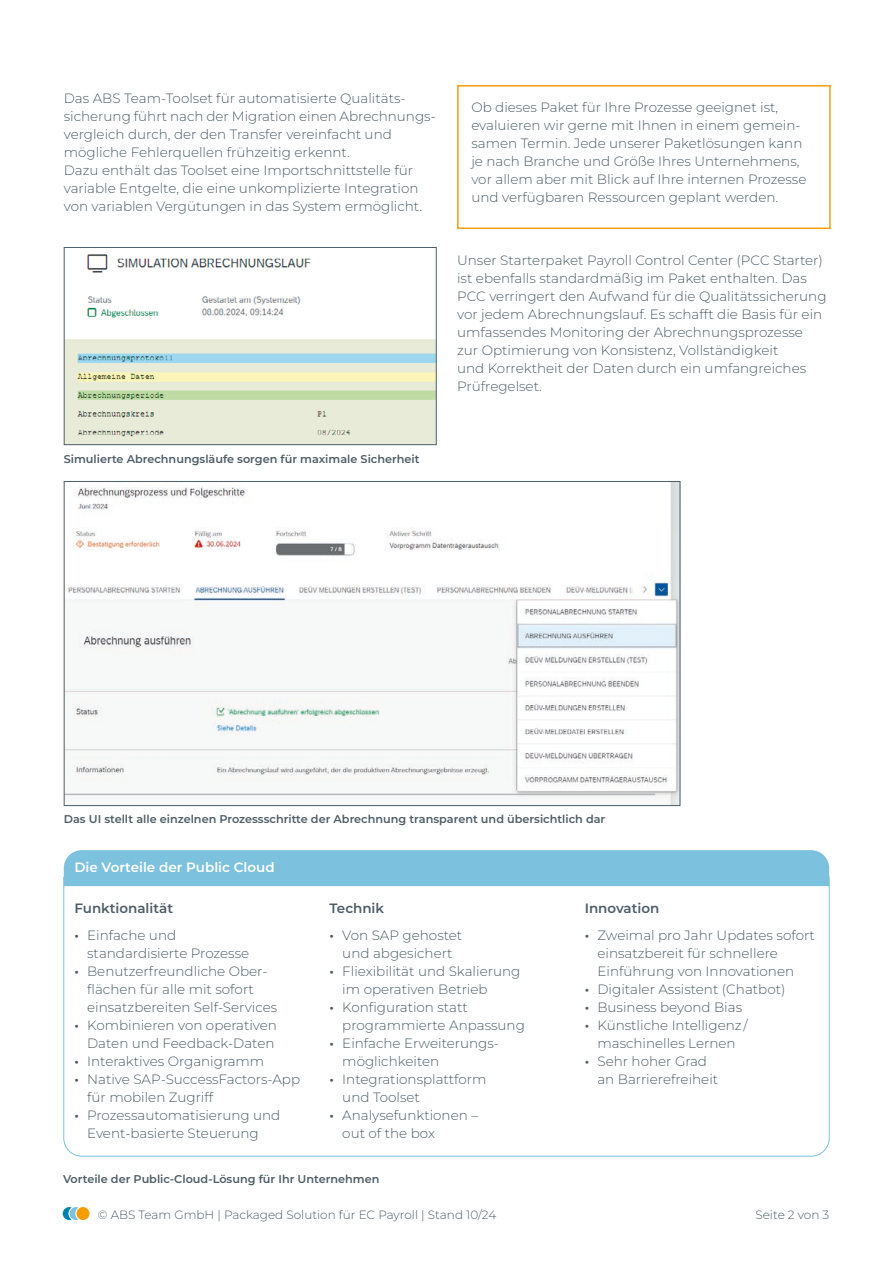
<style>
.page{position:relative;width:893px;height:1263px;background:#fff}
.page>*{position:absolute;margin:0;border:0;box-sizing:border-box;transform-origin:0 0}
.HL_Fließtext{font:300 13.5px/18px "Montserrat";color:#4c5d67}
.Fließtext{font:600 13.5px "Montserrat";color:#4c5d67}
.HL_Tabelle_weiß{font:600 13.5px "Montserrat";color:#fff}
.t1{font:300 12px "Montserrat";color:#4c5d67}
.Bildunterschrift{font:600 11.25px "Montserrat";color:#4c5d67}
.s1{font-weight:600}
</style>
<div class="page">
<div style="left:76px;top:1207px;width:13px;height:13px;background:#f59d00;border-radius:50%"></div>
<svg style="left:63px;top:1207px;width:15px;height:13px"></svg>
<svg style="left:63px;top:877px;width:767px;height:280px"></svg>
<div style="left:64px;top:850px;width:765px;height:36px;background:#7cc1dd"></div>
<div style="left:457px;top:85px;width:374px;height:144px;border:2px solid #f59d0b"></div>
<img style="left:66px;top:254px;width:369px;height:189px">
<div style="left:64px;top:247px;width:373px;height:198px;border:1px solid #4c5d67"></div>
<img style="left:66px;top:483px;width:612px;height:321px">
<p class="HL_Fließtext" style="left:64px;top:89px;width:374px">Das ABS Team-Toolset für automatisierte Qualitäts&shy;sicherung führt nach der Migration einen Abrechnungs&shy;vergleich durch, der den Transfer vereinfacht und mögliche Fehlerquellen frühzeitig erkennt.</p>
<p class="HL_Fließtext" style="left:64px;top:161px;width:360px">Dazu enthält das Toolset eine Importschnittstelle für variable Entgelte, die eine unkomplizierte Integration von variablen Vergütungen in das System ermöglicht.</p>
<p class="HL_Fließtext" style="left:471px;top:98px;width:337px">Ob dieses Paket für Ihre Prozesse geeignet ist, evaluieren wir gerne mit Ihnen in einem gemein&shy;samen Termin. Jede unserer Paketlösungen kann je nach Branche und Größe Ihres Unternehmens, vor allem aber mit Blick auf Ihre internen Prozesse und verfügbaren Ressourcen geplant werden.</p>
<p class="HL_Fließtext" style="left:457px;top:251px;width:371px">Unser Starterpaket Payroll Control Center (PCC Starter) ist ebenfalls standardmäßig im Paket enthalten. Das PCC verringert den Aufwand für die Qualitätssicherung vor jedem Abrechnungslauf. Es schafft die Basis für ein umfassendes Monitoring der Abrechnungsprozesse zur Optimierung von Konsistenz, Vollständigkeit<br>und Korrektheit der Daten durch ein umfangreiches Prüfregelset.</p>
<p class="Bildunterschrift" style="left:64px;top:451px;width:357px">Simulierte Abrechnungsläufe sorgen für maximale Sicherheit</p>
<p class="Bildunterschrift" style="left:64px;top:811px;width:543px">Das UI stellt alle einzelnen Prozessschritte der Abrechnung transparent und übersichtlich dar</p>
<p class="HL_Tabelle_weiß" style="left:74px;top:858px;width:202px">Die Vorteile der Public Cloud</p>
<p class="Fließtext" style="left:74px;top:899px;width:100px">Funktionalität</p>
<p class="HL_Fließtext" style="left:87px;top:926px;width:164px;text-indent:-13px"><span class="s1">•</span> Einfache und standardisierte Prozesse</p>
<p class="HL_Fließtext" style="left:87px;top:962px;width:192px;text-indent:-13px"><span class="s1">•</span> Benutzerfreundliche Ober&shy;flächen für alle mit sofort einsatzbereiten Self-Services</p>
<p class="HL_Fließtext" style="left:74px;top:1016px;width:204px;text-align:right"><span class="s1">•</span> Kombinieren von operativen<br>Daten und Feedback-Daten</p>
<p class="HL_Fließtext" style="left:74px;top:1052px;width:191px"><span class="s1">•</span> Interaktives Organigramm</p>
<p class="HL_Fließtext" style="left:87px;top:1070px;width:215px;text-indent:-13px"><span class="s1">•</span> Native SAP-SuccessFactors-App für mobilen Zugriff</p>
<p class="HL_Fließtext" style="left:87px;top:1106px;width:195px;text-indent:-13px"><span class="s1">•</span> Prozessautomatisierung und<br>Event-basierte Steuerung</p>
<p class="Fließtext" style="left:330px;top:899px;width:56px">Technik</p>
<p class="HL_Fließtext" style="left:330px;top:926px;width:134px;text-align:center"><span class="s1">•</span> Von SAP gehostet und abgesichert</p>
<p class="HL_Fließtext" style="left:342px;top:962px;width:180px;text-indent:-13px"><span class="s1">•</span> Fliexibilität und Skalierung im operativen Betrieb</p>
<p class="HL_Fließtext" style="left:342px;top:998px;width:184px;text-indent:-13px"><span class="s1">•</span> Konfiguration statt programmierte Anpassung</p>
<p class="HL_Fließtext" style="left:342px;top:1034px;width:157px;text-indent:-13px"><span class="s1">•</span> Einfache Erweiterungs&shy;möglichkeiten</p>
<p class="HL_Fließtext" style="left:342px;top:1070px;width:146px;text-indent:-13px"><span class="s1">•</span> Integrationsplattform und Toolset</p>
<p class="HL_Fließtext" style="left:342px;top:1106px;width:137px;text-indent:-13px"><span class="s1">•</span> Analysefunktionen – out of the box</p>
<p class="Bildunterschrift" style="left:63px;top:1171px;width:318px">Vorteile der Public-Cloud-Lösung für Ihr Unternehmen</p>
<p class="Fließtext" style="left:585px;top:899px;width:76px">Innovation</p>
<p class="HL_Fließtext" style="left:597px;top:926px;width:219px;text-indent:-13px"><span class="s1">•</span> Zweimal pro Jahr Updates sofort einsatzbereit für schnellere<br>Einführung von Innovationen</p>
<p class="HL_Fließtext" style="left:585px;top:980px;width:202px"><span class="s1">•</span> Digitaler Assistent (Chatbot)</p>
<p class="HL_Fließtext" style="left:585px;top:998px;width:159px"><span class="s1">•</span> Business beyond Bias</p>
<p class="HL_Fließtext" style="left:585px;top:1016px;width:164px;text-align:center"><span class="s1">•</span> Künstliche Intelligenz / maschinelles Lernen</p>
<p class="HL_Fließtext" style="left:597px;top:1052px;width:122px;text-indent:-13px"><span class="s1">•</span> Sehr hoher Grad an Barrierefreiheit</p>
<p class="t1" style="left:98px;top:1207px;width:400px">© ABS Team GmbH | Packaged Solution für EC Payroll | Stand 10/24</p>
<p class="t1" style="left:755px;top:1207px;width:75px">Seite 2 von 3</p>
</div>
